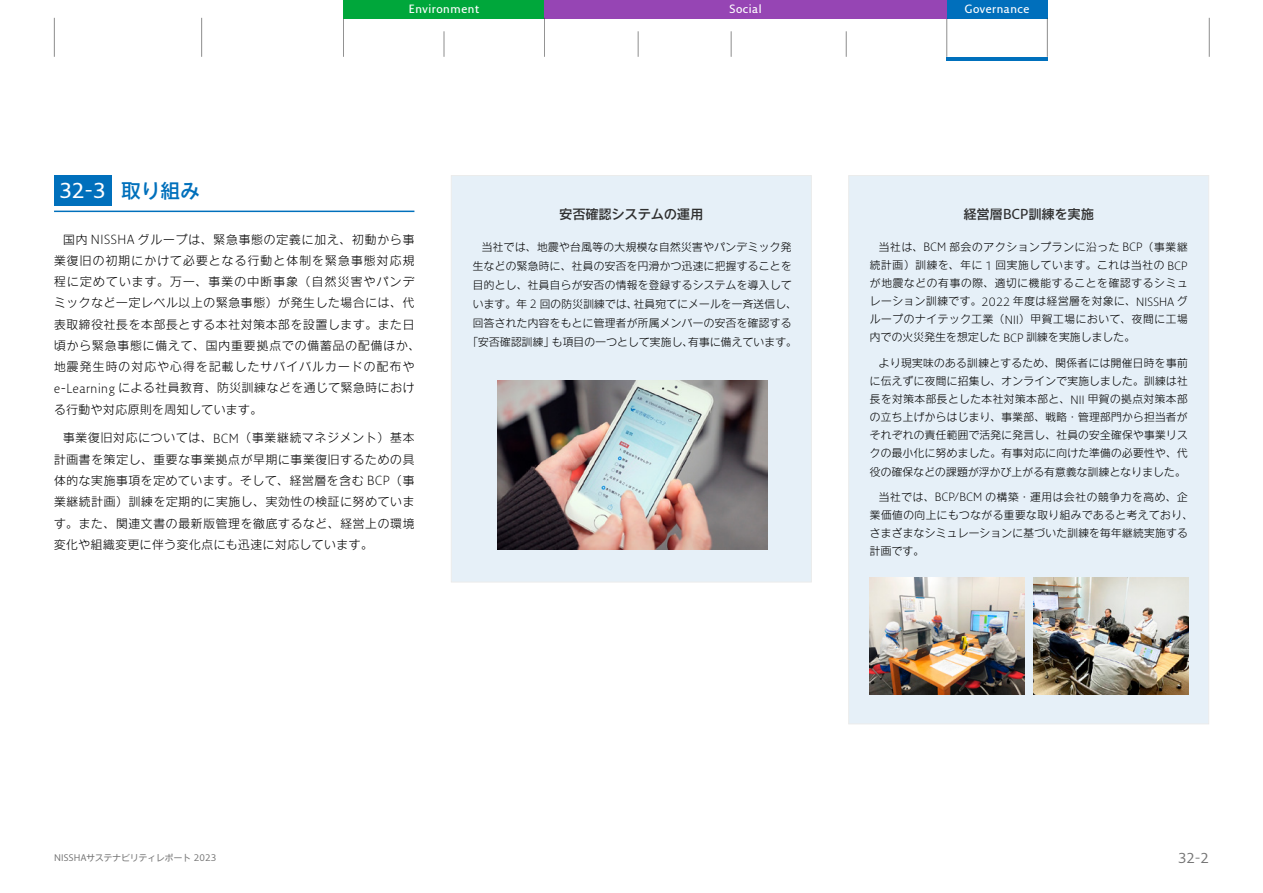
<style>
.page{position:relative;width:1263px;height:893px;background:#fff}
.page>*{position:absolute;margin:0;border:0;box-sizing:border-box;transform-origin:0 0}
.t1{font:600 21px "Fresco Sans";color:#fff}
.t2{font:14.1px "Fresco Sans";color:#747474}
.t3{font:500 12.75px "Shin Go Pr 6";letter-spacing:.025em;color:#2f2f2f}
.t4{font:300 11.7px/21.3px "Shin Go Pr 6";letter-spacing:.065em;color:#000}
.t5{font:300 11.7px/21.3px "Shin Go Pr 6";letter-spacing:.085em;color:#000;text-align:center}
.t6{font:11.7px "Ntoday Std Light KL";letter-spacing:.105em;color:#000}
.t7{font:600 11.7px "Fresco Sans";letter-spacing:.045em;color:#fff}
.t8{font:300 10.65px/18px "Shin Go Pr 6";letter-spacing:.035em;color:#000;text-align:right}
.t9{font:10.65px/18px "Ntoday Std Light KL";letter-spacing:.035em;color:#000;text-align:justify}
.t10{font:300 10.65px "Shin Go Pr 6";letter-spacing:.065em;color:#000}
.t11{font:10.65px "Ntoday Std Light KL";letter-spacing:.07em;color:#000}
.t12{font:300 10.65px "Shin Go Pr 6";letter-spacing:.07em;color:#000}
.t13{font:8.55px "Ntoday Std Regular KL";letter-spacing:.025em;color:#747474}
.s1{font-family:"Shin Go Pr 6";font-weight:500;font-size:19.2px;color:#0070bc}
.s2{font-family:"Ntoday Std Medium KL";font-weight:400;font-size:19.2px;color:#0070bc}
.s3{font-family:"Ntoday Std Medium KL";font-weight:400}
.s4{font-family:"Fresco Sans";font-weight:600;font-size:14.1px}
.s5{font-family:"Fresco Sans";font-size:12.9px}
.s6{font-family:"Ntoday Std Light KL";font-weight:400}
.s7{font-family:"Shin Go Pr 6";font-weight:300}
.s8{font-family:"Fresco Sans";font-size:11.7px}
.s9{font-family:"Fresco Sans";font-weight:300;font-size:11.7px}
.s10{font-family:"Fresco Sans";font-size:9.3px}
</style>
<div class="page">
<div style="left:54px;top:175px;width:57px;height:30px;background:#0070bc"></div>
<hr style="left:54px;top:211px;width:360px;height:1px;background:#0070bc">
<div style="left:451px;top:175px;width:360px;height:407px;background:#e6f0f8"></div>
<div style="left:848px;top:175px;width:361px;height:549px;background:#e6f0f8"></div>
<img style="left:497px;top:380px;width:270px;height:170px">
<img style="left:1034px;top:578px;width:155px;height:116px">
<img style="left:870px;top:578px;width:155px;height:116px">
<div style="left:946px;top:0;width:102px;height:18px;background:#006fbc"></div>
<hr style="left:54px;top:18px;width:1px;height:39px;background:#2f2f2f">
<hr style="left:201px;top:18px;width:1px;height:39px;background:#2f2f2f">
<hr style="left:343px;top:18px;width:1px;height:39px;background:#2f2f2f">
<svg style="left:444px;top:31px;width:1px;height:26px"></svg>
<svg style="left:638px;top:31px;width:1px;height:26px"></svg>
<svg style="left:846px;top:31px;width:1px;height:26px"></svg>
<svg style="left:731px;top:31px;width:1px;height:26px"></svg>
<hr style="left:1047px;top:18px;width:1px;height:39px;background:#2f2f2f">
<hr style="left:946px;top:18px;width:1px;height:39px;background:#2f2f2f">
<hr style="left:1209px;top:18px;width:1px;height:39px;background:#2f2f2f">
<div style="left:343px;top:0;width:201px;height:18px;background:#00a73b"></div>
<div style="left:544px;top:0;width:402px;height:18px;background:#9645b4"></div>
<hr style="left:544px;top:18px;width:1px;height:39px;background:#2f2f2f">
<hr style="left:946px;top:57px;width:101px;height:3px;background:#0070bc">
<h1 class="t1" style="left:59px;top:178px;width:142px">32-3 <span class="s1">取</span><span class="s2">り</span><span class="s1">組</span><span class="s2">み</span></h1>
<p class="t7" style="left:409px;top:2px;width:72px">Environment</p>
<p class="t7" style="left:729px;top:2px;width:34px">Social</p>
<p class="t7" style="left:965px;top:2px;width:66px">Governance</p>
<p class="t3" style="left:560px;top:203px;width:145px">安否確認<span class="s3">システムの</span>運用</p>
<p class="t3" style="left:964px;top:203px;width:132px">経営層<span class="s4">BCP</span>訓練<span class="s3">を</span>実施</p>
<p class="t5" style="left:54px;top:227px;width:368px">国内 <span class="s5">NISSHA</span> <span class="s6">グループは</span>、緊急事態<span class="s6">の</span>定義<span class="s6">に</span>加<span class="s6">え</span>、初動<span class="s6">から</span>事<br>業復旧<span class="s6">の</span>初期<span class="s6">にかけて</span>必要<span class="s6">となる</span>行動<span class="s6">と</span>体制<span class="s6">を</span>緊急事態対応規程<span class="s6">に</span>定<span class="s6">めています</span>。万一、事業<span class="s6">の</span>中断事象（自然災害<span class="s6">やパンデミックなど</span>一定<span class="s6">レベル</span>以上<span class="s6">の</span>緊急事態）<span class="s6">が</span>発生<span class="s6">した</span>場合<span class="s6">には</span>、代表取締役社長<span class="s6">を</span>本部長<span class="s6">とする</span>本社対策本部<span class="s6">を</span>設置<span class="s6">します</span>。<span class="s6">また</span>日頃<span class="s6">から</span>緊急事態<span class="s6">に</span>備<span class="s6">えて</span>、国内重要拠点<span class="s6">での</span>備蓄品<span class="s6">の</span>配備<span class="s6">ほか</span>、</p>
<p class="t6" style="left:54px;top:358px;width:362px"><span class="s7">地震発生時</span>の<span class="s7">対応</span>や<span class="s7">心得</span>を<span class="s7">記載</span>したサバイバルカードの<span class="s7">配布</span>や</p>
<p class="t4" style="left:54px;top:376px;width:362px"><span class="s5">e-Learning</span> <span class="s6">による</span>社員教育、防災訓練<span class="s6">などを</span>通<span class="s6">じて</span>緊急時<span class="s6">における</span>行動<span class="s6">や</span>対応原則<span class="s6">を</span>周知<span class="s6">しています</span>。</p>
<p class="t4" style="left:54px;top:426px;width:362px;text-align:justify;text-indent:9px">事業復旧対応<span class="s6">については</span>、<span class="s5">BCM</span>（事業継続<span class="s6">マネジメント</span>）基本計画書<span class="s6">を</span>策定<span class="s6">し</span>、重要<span class="s6">な</span>事業拠点<span class="s6">が</span>早期<span class="s6">に</span>事業復旧<span class="s6">するための</span>具体的<span class="s6">な</span>実施事項<span class="s6">を</span>定<span class="s6">めています</span>。<span class="s6">そして</span>、経営層<span class="s6">を</span>含<span class="s6">む</span> <span class="s5">BCP</span>（事業継続計画）訓練<span class="s6">を</span>定期的<span class="s6">に</span>実施<span class="s6">し</span>、実効性<span class="s6">の</span>検証<span class="s6">に</span>努<span class="s6">めています</span>。<span class="s6">また</span>、関連文書<span class="s6">の</span>最新版管理<span class="s6">を</span>徹底<span class="s6">するなど</span>、経営上<span class="s6">の</span>環境変化<span class="s6">や</span>組織変更<span class="s6">に</span>伴<span class="s6">う</span>変化点<span class="s6">にも</span>迅速<span class="s6">に</span>対応<span class="s6">しています</span>。</p>
<p class="t8" style="left:473px;top:236px;width:320px;line-height:19.2px">当社<span class="s6">では</span>、地震<span class="s6">や</span>台風等<span class="s6">の</span>大規模<span class="s6">な</span>自然災害<span class="s6">やパンデミック</span>発生<span class="s6">などの</span>緊急時<span class="s6">に</span>、社員<span class="s6">の</span>安否<span class="s6">を</span>円滑<span class="s6">かつ</span>迅速<span class="s6">に</span>把握<span class="s6">することを</span></p>
<p class="t9" style="left:473px;top:275px;width:320px"><span class="s7">目的</span>とし<span class="s7">、社員自</span>らが<span class="s7">安否</span>の<span class="s7">情報</span>を<span class="s7">登録</span>するシステムを<span class="s7">導入</span>して</p>
<p class="t8" style="left:473px;top:294px;width:326px"><span class="s6">います</span>。年 <span class="s8">2</span> 回<span class="s6">の</span>防災訓練<span class="s6">では</span>、社員宛<span class="s6">てにメールを</span>一斉送信<span class="s6">し</span>、</p>
<p class="t9" style="left:473px;top:313px;width:320px"><span class="s7">回答</span>された<span class="s7">内容</span>をもとに<span class="s7">管理者</span>が<span class="s7">所属</span>メンバーの<span class="s7">安否</span>を<span class="s7">確認</span>する</p>
<p class="t8" style="left:467px;top:332px;width:331px">「安否確認訓練」<span class="s6">も</span>項目<span class="s6">の</span>一<span class="s6">つとして</span>実施<span class="s6">し</span>、有事<span class="s6">に</span>備<span class="s6">えています</span>。</p>
<p class="t11" style="left:879px;top:239px;width:310px"><span class="s7">当社</span>は<span class="s7">、</span><span class="s9">BCM</span> <span class="s7">部会</span>のアクションプランに<span class="s7">沿</span>った <span class="s9">BCP</span><span class="s7">（事業継</span></p>
<p class="t12" style="left:870px;top:256px;width:319px">続計画）訓練<span class="s6">を</span>、年<span class="s6">に</span> <span class="s8">1</span> 回実施<span class="s6">しています</span>。<span class="s6">これは</span>当社<span class="s6">の</span> <span class="s8">BCP</span></p>
<p class="t9" style="left:870px;top:273px;width:319px">が<span class="s7">地震</span>などの<span class="s7">有事</span>の<span class="s7">際、適切</span>に<span class="s7">機能</span>することを<span class="s7">確認</span>するシミュレーション<span class="s7">訓練</span>です<span class="s7">。</span><span class="s9">2022</span> <span class="s7">年度</span>は<span class="s7">経営層</span>を<span class="s7">対象</span>に<span class="s7">、</span><span class="s9">NISSHA</span> グループのナイテック<span class="s7">工業（</span><span class="s9">NII</span><span class="s7">）甲賀工場</span>において<span class="s7">、夜間</span>に<span class="s7">工場</span></p>
<p class="t8" style="left:870px;top:327px;width:267px">内<span class="s6">での</span>火災発生<span class="s6">を</span>想定<span class="s6">した</span> <span class="s8">BCP</span> 訓練<span class="s6">を</span>実施<span class="s6">しました</span>。</p>
<p class="t8" style="left:879px;top:353px;width:310px"><span class="s6">より</span>現実味<span class="s6">のある</span>訓練<span class="s6">とするため</span>、関係者<span class="s6">には</span>開催日時<span class="s6">を</span>事前</p>
<p class="t9" style="left:870px;top:371px;width:319px">に<span class="s7">伝</span>えずに<span class="s7">夜間</span>に<span class="s7">招集</span>し<span class="s7">、</span>オンラインで<span class="s7">実施</span>しました<span class="s7">。訓練</span>は<span class="s7">社</span></p>
<p class="t8" style="left:870px;top:389px;width:319px;text-align:justify">長<span class="s6">を</span>対策本部長<span class="s6">とした</span>本社対策本部<span class="s6">と</span>、<span class="s8">NII</span> 甲賀<span class="s6">の</span>拠点対策本部<span class="s6">の</span>立<span class="s6">ち</span>上<span class="s6">げからはじまり</span>、事業部、戦略・管理部門<span class="s6">から</span>担当者<span class="s6">がそれぞれの</span>責任範囲<span class="s6">で</span>活発<span class="s6">に</span>発言<span class="s6">し</span>、社員<span class="s6">の</span>安全確保<span class="s6">や</span>事業<span class="s6">リスクの</span>最小化<span class="s6">に</span>努<span class="s6">めました</span>。有事対応<span class="s6">に</span>向<span class="s6">けた</span>準備<span class="s6">の</span>必要性<span class="s6">や</span>、代</p>
<p class="t9" style="left:870px;top:461px;width:317px"><span class="s7">役</span>の<span class="s7">確保</span>などの<span class="s7">課題</span>が<span class="s7">浮</span>かび<span class="s7">上</span>がる<span class="s7">有意義</span>な<span class="s7">訓練</span>となりました<span class="s7">。</span></p>
<p class="t10" style="left:879px;top:488px;width:310px">当社<span class="s6">では</span>、<span class="s8">BCP/BCM</span> <span class="s6">の</span>構築・運用<span class="s6">は</span>会社<span class="s6">の</span>競争力<span class="s6">を</span>高<span class="s6">め</span>、企</p>
<p class="t9" style="left:870px;top:505px;width:324px"><span class="s7">業価値</span>の<span class="s7">向上</span>にもつながる<span class="s7">重要</span>な<span class="s7">取</span>り<span class="s7">組</span>みであると<span class="s7">考</span>えており<span class="s7">、</span>さまざまなシミュレーションに<span class="s7">基</span>づいた<span class="s7">訓練</span>を<span class="s7">毎年継続実施</span>する</p>
<p class="t8" style="left:870px;top:541px;width:56px">計画<span class="s6">です</span>。</p>
<p class="t13" style="left:54px;top:851px;width:164px"><span class="s10">NISSHA</span>サステナビリティレポート <span class="s10">2023</span></p>
<h2 class="t2" style="left:1178px;top:849px;width:32px">32-2</h2>
</div>
